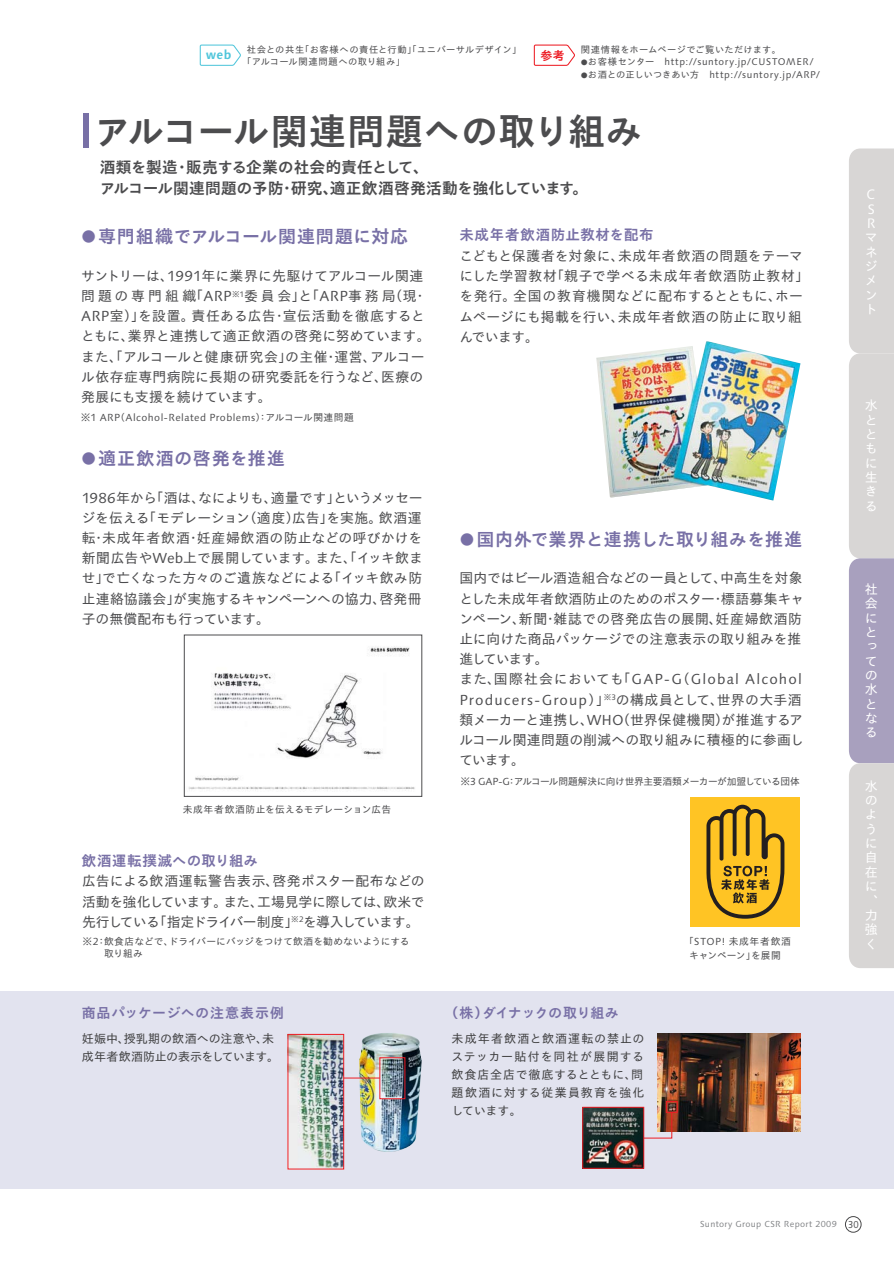
<style>
.page{position:relative;width:894px;height:1263px;background:#fff}
.page>*{position:absolute;margin:0;border:0;box-sizing:border-box;transform-origin:0 0}
.t1{font:37.05px "Suntory Gothic B 83 pv RKSJ H";color:#4c4c4e}
.t2{font:18px "Suntory Gothic B 83 pv RKSJ H";letter-spacing:.02em;color:#7870a6}
.t3{font:18px "Suntory Gothic B 83 pv RKSJ H";letter-spacing:.05em;color:#7870a6}
.t4{font:15.75px/21px "Suntory Gothic B 83 pv RKSJ H";letter-spacing:-.005em;color:#4c4c4e}
.t5{font:14.4px "Suntory Gothic B 83 pv RKSJ H";letter-spacing:.035em;color:#7870a6}
.t6{font:13.95px "Suntory Gothic B 83 pv RKSJ H";letter-spacing:.05em;color:#7870a6}
.t7{font:13.95px "Suntory Gothic B 83 pv RKSJ H";letter-spacing:-.02em;color:#7870a6}
.t8{font:13.8px/20.2px "Suntory Gothic R 83 pv RKSJ H";letter-spacing:.005em;color:#4c4c4e}
.t9{font:13.05px/14.4px "Suntory Gothic R 83 pv RKSJ H";color:#fff;text-align:justify}
.t10{font:12px/18px "Suntory Gothic R 83 pv RKSJ H";letter-spacing:.025em;color:#404041;text-align:justify}
.t11{font:12px/18px "Suntory Gothic R 83 pv RKSJ H";letter-spacing:-.005em;color:#404041}
.t12{font:12px "Suntory Gothic B 83 pv RKSJ H";color:#51c6db}
.t13{font:12px "Suntory Gothic B 83 pv RKSJ H";color:#ed1c24}
.t14{font:9.75px/12px "Suntory Gothic R 83 pv RKSJ H";color:#4c4c4e}
.t15{font:9.75px "Suntory Gothic R 83 pv RKSJ H";letter-spacing:.045em;color:#4c4c4e}
.t16{font:9.75px "Suntory Gothic R 83 pv RKSJ H";letter-spacing:-.045em;color:#4c4c4e}
.t17{font:9.75px/13.8px "Suntory Gothic R 83 pv RKSJ H";letter-spacing:.055em;color:#4c4c4e;text-align:center}
.t18{font:9.75px "Suntory Gothic R 83 pv RKSJ H";letter-spacing:.02em;color:#4c4c4e}
.t19{font:9.3px/12.8px "Suntory Gothic R 83 pv RKSJ H";letter-spacing:.05em;color:#4c4c4e}
.t20{font:9.3px "Suntory Gothic R 83 pv RKSJ H";letter-spacing:.02em;color:#4c4c4e}
.t21{font:8.25px "SUNTORY Syntax";letter-spacing:.04em;color:#808285}
.s1{font-size:7.05px}
.s2{font-size:14.55px}
.s3{font-size:9.6px;color:#4c4c4e}
</style>
<div class="page">
<svg style="left:849px;top:148px;width:44px;height:820px;background:#ccc8cf"></svg>
<div style="left:0;top:991px;width:893px;height:197px;background:#e2e3ef"></div>
<img style="left:657px;top:1034px;width:143px;height:98px">
<div style="left:83px;top:114px;width:6px;height:34px;background:#7870a6"></div>
<img style="left:596px;top:341px;width:204px;height:160px">
<img style="left:358px;top:1033px;width:63px;height:119px">
<div style="left:379px;top:1057px;width:26px;height:42px;border:1px solid #ed1c24"></div>
<hr style="left:343px;top:1078px;width:37px;height:1px;background:#ed1c24">
<img style="left:289px;top:1036px;width:53px;height:131px">
<div style="left:287px;top:1034px;width:57px;height:135px;border:1px solid #ed1c24"></div>
<div style="left:666px;top:1101px;width:11px;height:12px;border:1px solid #ed1c24"></div>
<svg style="left:644px;top:1112px;width:28px;height:27px"></svg>
<img style="left:584px;top:1109px;width:58px;height:58px">
<div style="left:582px;top:1107px;width:62px;height:62px;border:1px solid #ed1c24"></div>
<div style="left:845px;top:1216px;width:16px;height:16px;border:1px solid #484849;border-radius:50%"></div>
<svg style="left:533px;top:44px;width:42px;height:22px"></svg>
<svg style="left:199px;top:44px;width:42px;height:22px"></svg>
<div style="left:690px;top:797px;width:109px;height:129px;background:#ffc424"></div>
<svg style="left:706px;top:805px;width:78px;height:114px"></svg>
<img style="left:188px;top:646px;width:227px;height:145px">
<div style="left:184px;top:635px;width:238px;height:162px;border:1px solid #4c4c4e"></div>
<p class="t12" style="left:206px;top:50px;width:27px">web</p>
<p class="t19" style="left:242px;top:44px;width:281px;text-indent:5px">社会との共生「お客様への責任と行動」「ユニバーサルデザイン」「アルコール関連問題への取り組み」</p>
<p class="t13" style="left:540px;top:51px;width:26px">参考</p>
<p class="t20" style="left:580px;top:46px;width:202px">関連情報をホームページでご覧いただけます。</p>
<p class="t19" style="left:580px;top:57px;width:234px"><span class="s1">●</span>お客様センター　http://suntory.jp/CUSTOMER/</p>
<p class="t19" style="left:580px;top:69px;width:240px"><span class="s1">●</span>お酒との正しいつきあい方　http://suntory.jp/ARP/</p>
<p class="t1" style="left:94px;top:117px;width:549px">アルコール関連問題への取り組み</p>
<p class="t4" style="left:100px;top:159px;width:490px">酒類を製造・販売する企業の社会的責任として、<br>アルコール関連問題の予防・研究、適正飲酒啓発活動を強化しています。</p>
<p class="t2" style="left:81px;top:229px;width:328px"><span class="s2">●</span>専門組織でアルコール関連問題に対応</p>
<p class="t8" style="left:81px;top:267px;width:351px">サントリーは、1991年に業界に先駆けてアルコール関連問題の専門組織「ARP<sup>※1</sup>委員会」と「ARP事務局（現・<br>ARP室）」を設置。責任ある広告・宣伝活動を徹底するとともに、業界と連携して適正飲酒の啓発に努めています。また、「アルコールと健康研究会」の主催･運営、アルコール依存症専門病院に長期の研究委託を行うなど、医療の発展にも支援を続けています。</p>
<p class="t5" style="left:459px;top:230px;width:195px">未成年者飲酒防止教材を配布</p>
<p class="t8" style="left:459px;top:248px;width:351px">こどもと保護者を対象に、未成年者飲酒の問題をテーマにした学習教材「親子で学べる未成年者飲酒防止教材」を発行。全国の教育機関などに配布するとともに、ホームページにも掲載を行い、未成年者飲酒の防止に取り組んでいます。</p>
<p class="t15" style="left:81px;top:414px;width:275px">※1 ARP（Alcohol-Related Problems）：アルコール関連問題</p>
<p class="t3" style="left:81px;top:452px;width:205px"><span class="s2">●</span>適正飲酒の啓発を推進</p>
<p class="t8" style="left:82px;top:489px;width:342px;text-align:justify">1986年から「酒は、なによりも、適量です」というメッセージを伝える「モデレーション（適度）広告」を実施。飲酒運転・未成年者飲酒・妊産婦飲酒の防止などの呼びかけを新聞広告やWeb上で展開しています。また、「イッキ飲ませ」で亡くなった方々のご遺族などによる「イッキ飲み防止連絡協議会」が実施するキャンペーンへの協力、啓発冊子の無償配布も行っています。</p>
<p class="t18" style="left:183px;top:806px;width:210px">未成年者飲酒防止を伝えるモデレーション広告</p>
<p class="t5" style="left:82px;top:855px;width:178px">飲酒運転撲滅への取り組み</p>
<p class="t8" style="left:82px;top:873px;width:344px;text-align:justify">広告による飲酒運転警告表示、啓発ポスター配布などの活動を強化しています。また、工場見学に際しては、欧米で先行している「指定ドライバー制度」<sup>※2</sup>を導入しています。</p>
<p class="t14" style="left:82px;top:937px;width:328px">※2：飲食店などで、ドライバーにバッジをつけて飲酒を勧めないようにする　　取り組み</p>
<p class="t6" style="left:82px;top:1007px;width:204px">商品パッケージへの注意表示例</p>
<p class="t11" style="left:82px;top:1031px;width:199px">妊娠中、授乳期の飲酒への注意や、未成年者飲酒防止の表示をしています。</p>
<p class="t2" style="left:459px;top:532px;width:344px"><span class="s2">●</span>国内外で業界と連携した取り組みを推進</p>
<p class="t8" style="left:459px;top:570px;width:346px">国内ではビール酒造組合などの一員として、中高生を対象とした未成年者飲酒防止のためのポスター・標語募集キャンペーン、新聞・雑誌での啓発広告の展開、妊産婦飲酒防止に向けた商品パッケージでの注意表示の取り組みを推進しています。<br>また、国際社会においても「GAP-G（Global Alcohol<br>Producers-Group）」<sup>※3</sup>の構成員として、世界の大手酒類メーカーと連携し、WHO（世界保健機関）が推進するアルコール関連問題の削減への取り組みに積極的に参画しています。</p>
<p class="t16" style="left:460px;top:777px;width:341px">※3 GAP-G：アルコール問題解決に向け世界主要酒類メーカーが加盟している団体</p>
<p class="t7" style="left:444px;top:1007px;width:176px">（株）ダイナックの取り組み</p>
<p class="t10" style="left:451px;top:1031px;width:194px">未成年者飲酒と飲酒運転の禁止のステッカー貼付を同社が展開する飲食店全店で徹底するとともに、問題飲酒に対する従業員教育を強化しています。</p>
<p class="t17" style="left:684px;top:936px;width:108px">「STOP! 未成年者飲酒キャンペーン」を展開</p>
<p class="t9" style="left:864px;top:189px;width:15px">ＣＳＲマネジメント</p>
<p class="t9" style="left:864px;top:400px;width:15px">水とともに生きる</p>
<p class="t9" style="left:864px;top:583px;width:15px">社会にとっての水となる</p>
<p class="t9" style="left:864px;top:780px;width:15px">水のように自在に、力強く</p>
<p class="t21" style="left:700px;top:1219px;width:160px">Suntory Group CSR Report 2009 <span class="s3">30</span></p>
</div>
